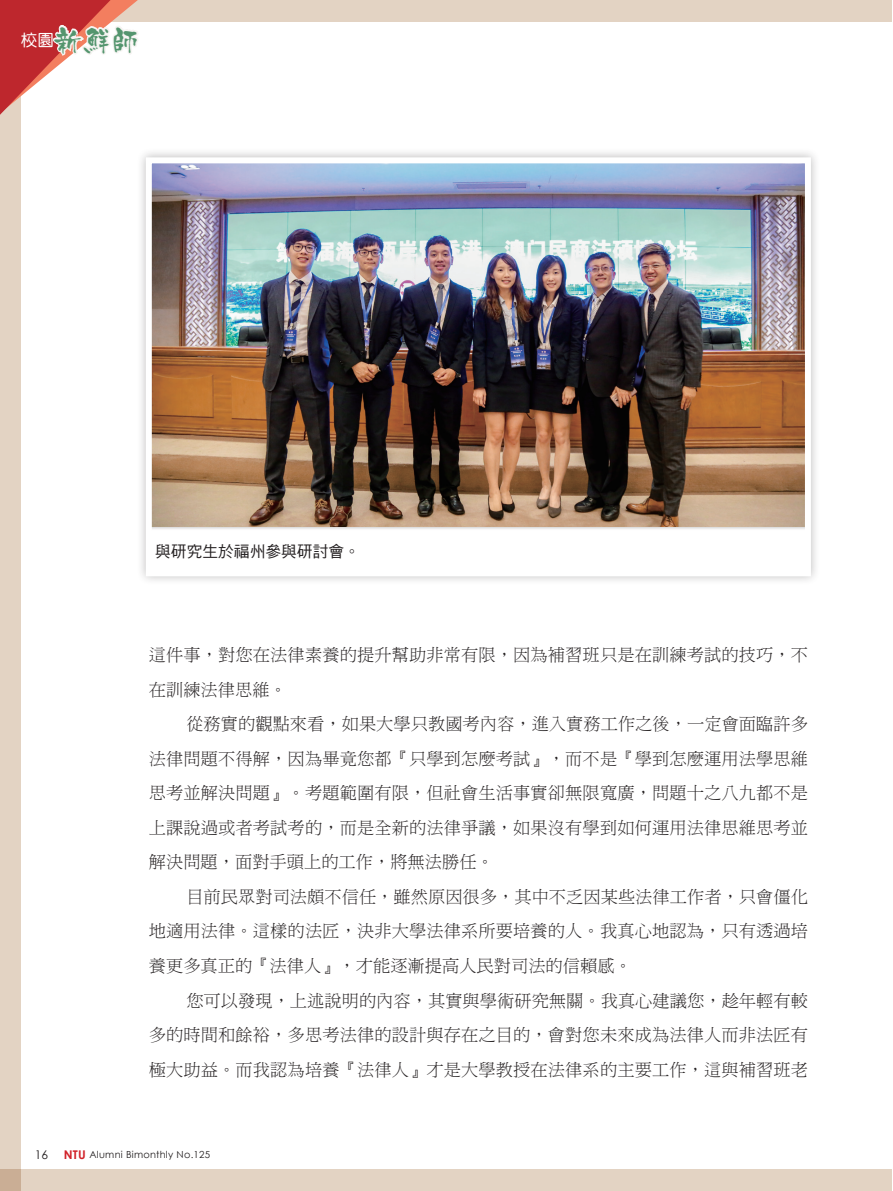
<style>
.page{position:relative;width:893px;height:1191px;background:#fff}
.page>*{position:absolute;margin:0;border:0;box-sizing:border-box;transform-origin:0 0}
.t1{font:28.5px "Kyo Madoka";color:#54956e}
.內文11_5{font:17.25px/34.5px "DF Ming Std W3";letter-spacing:.005em;color:#231f20;text-align:justify}
.圖說{font:15.75px "DF Hei Std W5";color:#231f20}
.t2{font:12px "Century Gothic";color:#231f20}
.t3{font:9.75px "Century Gothic";letter-spacing:.025em;color:#231f20}
.s1{font-weight:700;font-size:12px;color:#d1232a}
</style>
<div class="page">
<div style="left:0;top:0;width:892px;height:22px;background:#e3d3c3"></div>
<div style="left:0;top:1169px;width:892px;height:22px;background:#e3d3c3"></div>
<div style="left:0;top:0;width:21px;height:1191px;background:#e3d3c3"></div>
<svg style="left:0;top:0;width:138px;height:115px"></svg>
<div style="left:136px;top:147px;width:685px;height:439px;background:#231f20;opacity:.3"></div>
<div style="left:149px;top:160px;width:659px;height:413px;background:#fff"></div>
<img style="left:153px;top:164px;width:651px;height:363px">
<div style="left:146px;top:157px;width:665px;height:419px;border:6px solid #fff"></div>
<h1 class="t1" style="left:21px;top:26px;width:120px"><sup>校園</sup>新鮮師</h1>
<p class="圖說" style="left:155px;top:543px;width:206px">與研究生於福州參與研討會。</p>
<p class="內文11_5" style="left:149px;top:637px;width:661px">這件事，對您在法律素養的提升幫助非常有限，因為補習班只是在訓練考試的技巧，不在訓練法律思維。</p>
<p class="內文11_5" style="left:149px;top:706px;width:661px;text-indent:38px">從務實的觀點來看，如果大學只教國考內容，進入實務工作之後，一定會面臨許多法律問題不得解，因為畢竟您都『只學到怎麼考試』，而不是『學到怎麼運用法學思維思考並解決問題』。考題範圍有限，但社會生活事實卻無限寬廣，問題十之八九都不是上課說過或者考試考的，而是全新的法律爭議，如果沒有學到如何運用法律思維思考並解決問題，面對手頭上的工作，將無法勝任。</p>
<p class="內文11_5" style="left:149px;top:879px;width:661px;text-indent:38px">目前民眾對司法頗不信任，雖然原因很多，其中不乏因某些法律工作者，只會僵化地適用法律。這樣的法匠，決非大學法律系所要培養的人。我真心地認為，只有透過培養更多真正的『法律人』，才能逐漸提高人民對司法的信賴感。</p>
<p class="內文11_5" style="left:149px;top:982px;width:661px;text-indent:38px">您可以發現，上述說明的內容，其實與學術研究無關。我真心建議您，趁年輕有較多的時間和餘裕，多思考法律的設計與存在之目的，會對您未來成為法律人而非法匠有極大助益。而我認為培養『法律人』才是大學教授在法律系的主要工作，這與補習班老</p>
<p class="t2" style="left:35px;top:1146px;width:15px">16</p>
<p class="t3" style="left:64px;top:1147px;width:148px"><span class="s1">NTU</span> Alumni Bimonthly No.125</p>
</div>
